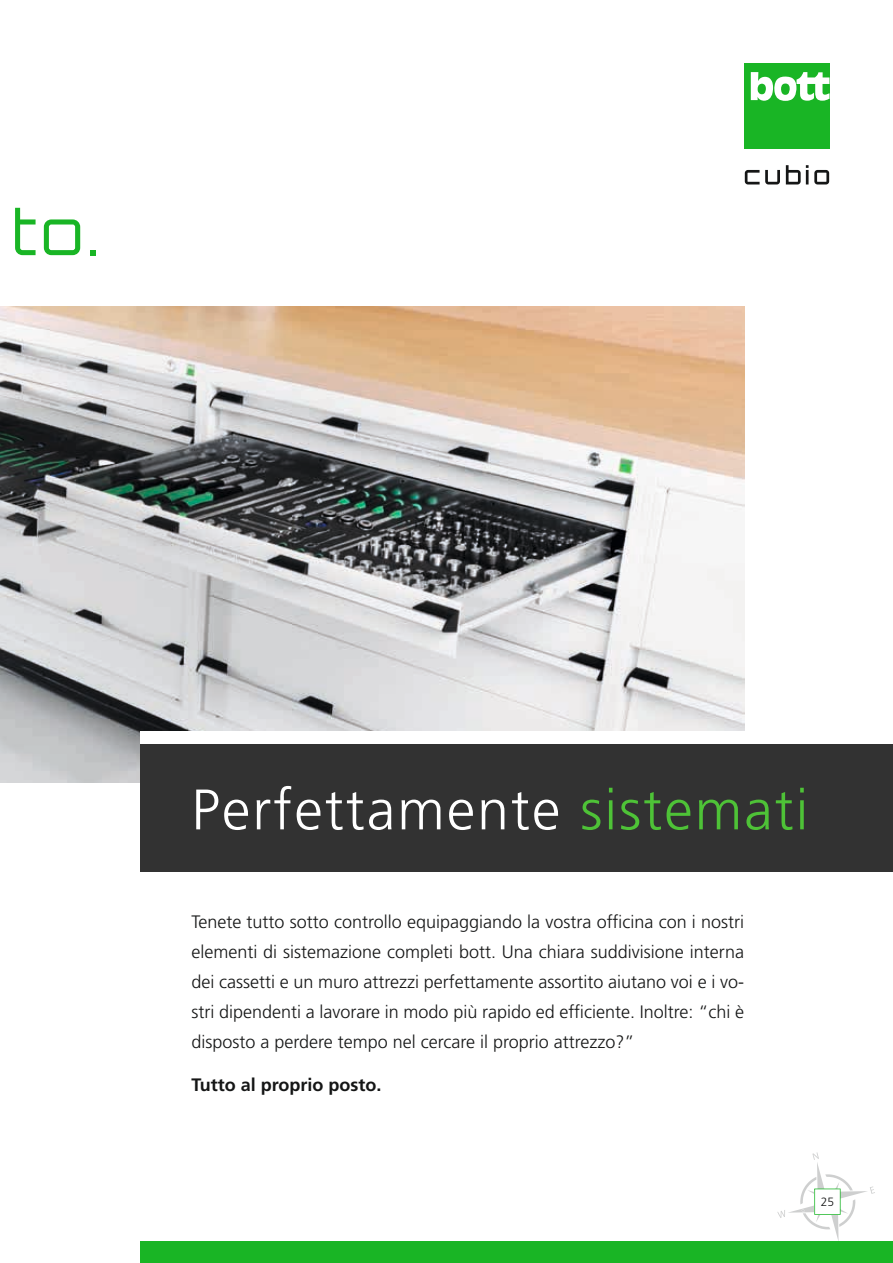
<style>
.page{position:relative;width:893px;height:1263px;background:#fff}
.page>*{position:absolute;margin:0;border:0;box-sizing:border-box;transform-origin:0 0}
.t1{font:300 61.5px "Orbitron";color:#19b525}
.t2{font:300 57px "Frutiger LT Pro";letter-spacing:.035em;color:#fff}
.t3{font:300 18px/30px "Frutiger LT Pro";color:#151616;text-align:justify}
.t4{font:700 18px "Frutiger LT Pro";color:#151616}
.t5{font:300 12px "Frutiger LT Pro";color:#151616}
.s1{color:#4ec237}
</style>
<div class="page">
<div style="left:744px;top:64px;width:85px;height:85px;background:#19b525"></div>
<div style="left:140px;top:1242px;width:753px;height:21px;background:#19b525"></div>
<svg style="left:777px;top:1152px;width:98px;height:90px"></svg>
<img style="left:0;top:306px;width:744px;height:476px">
<div style="left:140px;top:744px;width:753px;height:128px;background:#323232"></div>
<div style="left:140px;top:731px;width:753px;height:13px;background:#fff"></div>
<svg style="left:745px;top:170px;width:35px;height:14px"></svg>
<svg style="left:786px;top:165px;width:22px;height:19px"></svg>
<svg style="left:750px;top:72px;width:79px;height:29px"></svg>
<svg style="left:814px;top:170px;width:15px;height:14px"></svg>
<h1 class="t1" style="left:12px;top:193px;width:90px">to.</h1>
<h2 class="t2" style="left:191px;top:776px;width:618px">Perfettamente <span class="s1">sistemati</span></h2>
<p class="t3" style="left:191px;top:907px;width:554px">Tenete tutto sotto controllo equipaggiando la vostra officina con i nostri elementi di sistemazione completi bott. Una chiara suddivisione interna dei cassetti e un muro attrezzi perfettamente assortito aiutano voi e i vo&shy;stri dipendenti a lavorare in modo più rapido ed efficiente. Inoltre: “chi è disposto a perdere tempo nel cercare il proprio attrezzo?”</p>
<p class="t4" style="left:191px;top:1074px;width:192px">Tutto al proprio posto.</p>
<p class="t5" style="left:821px;top:1195px;width:15px">25</p>
</div>
